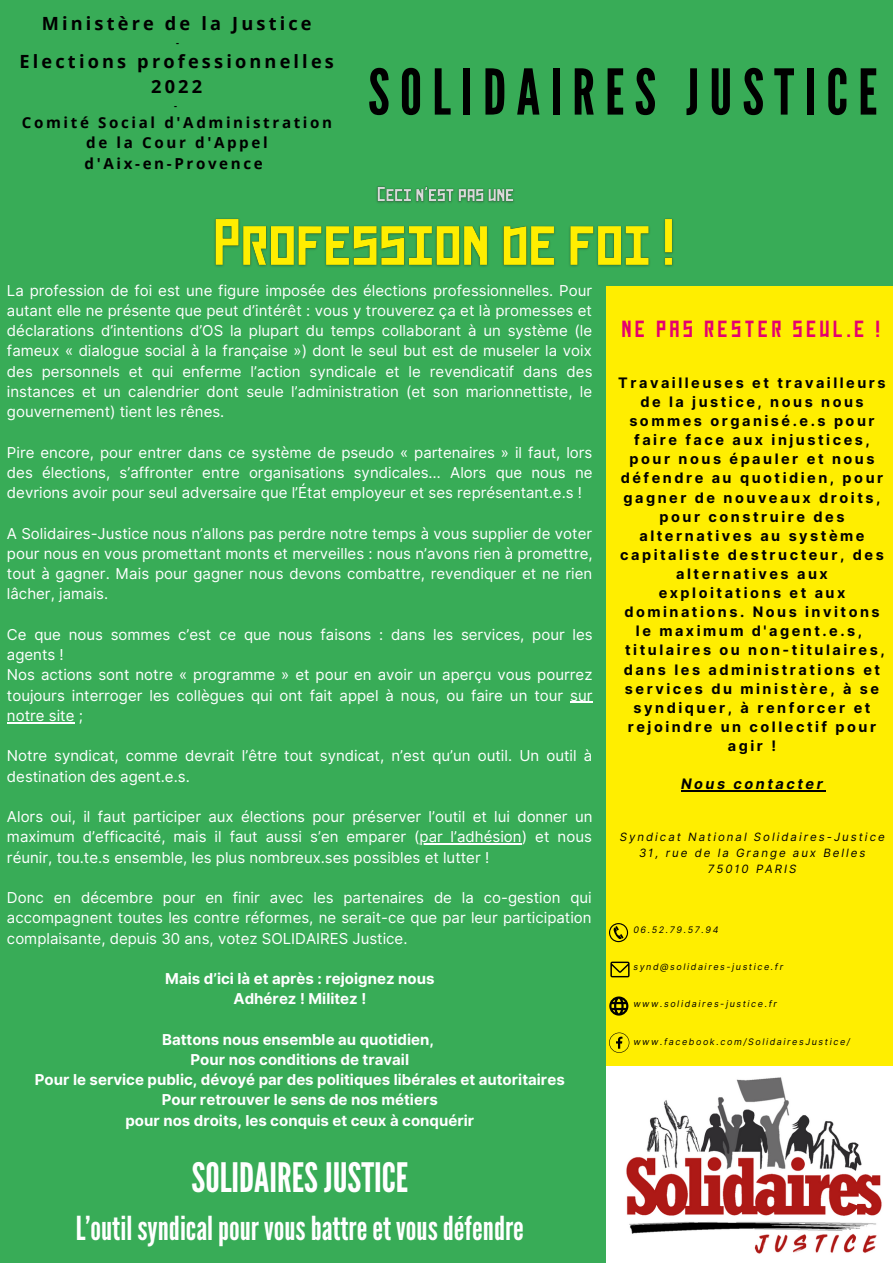
<style>
.page{position:relative;width:893px;height:1264px;background:#fff}
.page>*{position:absolute;margin:0;border:0;box-sizing:border-box;transform-origin:0 0}
.t1{font:63px "League Gothic";letter-spacing:.16em;color:#000}
.t2{font:40.5px "League Gothic";color:#fff}
.t3{font:33px "League Gothic";color:#fff}
.t4{font:20.4px "Istruktura";letter-spacing:.175em;color:#e5006f}
.t5{font:700 18.15px/25.2px "Open Sans";letter-spacing:.175em;color:#000;text-align:center}
.t6{font:700 15.15px/20.7px "Open Sans";letter-spacing:.175em;color:#000;text-align:center}
.t7{font:15px/20.2px "Inter";color:#fff;text-align:justify}
.t8{font:700 15px/20.2px "Inter";color:#fff;text-align:center}
.t9{font:700 14.4px/19px "Inter";letter-spacing:.175em;color:#000;text-align:center}
.t10{font:italic 700 14.4px "Inter";letter-spacing:.175em;color:#000}
.t11{font:italic 11.4px/15.8px "Inter";letter-spacing:.175em;color:#000;text-align:center}
.t12{font:700 9.15px "Open Sans";color:#000}
.t13{font:italic 9px "Inter";letter-spacing:.175em;color:#000}
</style>
<div class="page">
<div style="left:0;top:0;width:892px;height:1262px;background:#38ac57"></div>
<div style="left:606px;top:286px;width:286px;height:784px;background:#fe0"></div>
<hr style="left:681px;top:790px;width:144px;height:1px;background:#000">
<img style="left:606px;top:1066px;width:286px;height:196px">
<hr style="left:570px;top:701px;width:22px;height:2px;background:#fff">
<hr style="left:7px;top:722px;width:67px;height:1px;background:#fff">
<hr style="left:419px;top:843px;width:102px;height:1px;background:#fff">
<svg style="left:609px;top:923px;width:19px;height:19px"></svg>
<svg style="left:610px;top:961px;width:19px;height:16px"></svg>
<svg style="left:609px;top:996px;width:19px;height:19px"></svg>
<svg style="left:609px;top:1032px;width:20px;height:20px"></svg>
<img style="left:214px;top:186px;width:459px;height:81px">
<p class="t5" style="left:42px;top:11px;width:271px">Ministère de la Justice</p>
<p class="t12" style="left:176px;top:36px;width:4px">-</p>
<p class="t5" style="left:19px;top:48px;width:316px">Elections professionnelles<br>2022</p>
<p class="t12" style="left:174px;top:99px;width:4px">-</p>
<p class="t6" style="left:22px;top:111px;width:312px">Comité Social d'Administration de la Cour d'Appel d'Aix-en-Provence</p>
<h1 class="t1" style="left:368px;top:56px;width:511px">SOLIDAIRES JUSTICE</h1>
<p class="t7" style="left:7px;top:280px;width:587px">La profession de foi est une figure imposée des élections professionnelles. Pour autant elle ne présente que peut d’intérêt : vous y trouverez ça et là promesses et déclarations d’intentions d’OS la plupart du temps collaborant à un système (le fameux « dialogue social à la française ») dont le seul but est de museler la voix des personnels et qui enferme l’action syndicale et le revendicatif dans des instances et un calendrier dont seule l’administration (et son marionnettiste, le gouvernement) tient les rênes.</p>
<p class="t7" style="left:7px;top:442px;width:587px">Pire encore, pour entrer dans ce système de pseudo « partenaires » il faut, lors des élections, s’affronter entre organisations syndicales… Alors que nous ne devrions avoir pour seul adversaire que l’État employeur et ses représentant.e.s !</p>
<p class="t7" style="left:7px;top:523px;width:587px">A Solidaires-Justice nous n’allons pas perdre notre temps à vous supplier de voter pour nous en vous promettant monts et merveilles : nous n’avons rien à promettre, tout à gagner. Mais pour gagner nous devons combattre, revendiquer et ne rien lâcher, jamais.</p>
<p class="t7" style="left:7px;top:624px;width:587px;text-align:left">Ce que nous sommes c’est ce que nous faisons : dans les services, pour les agents !<br>Nos actions sont notre « programme » et pour en avoir un aperçu vous pourrez toujours interroger les collègues qui ont fait appel à nous, ou faire un tour sur notre site ;</p>
<p class="t7" style="left:7px;top:745px;width:586px">Notre syndicat, comme devrait l’être tout syndicat, n’est qu’un outil. Un outil à destination des agent.e.s.</p>
<p class="t7" style="left:7px;top:806px;width:587px">Alors oui, il faut participer aux élections pour préserver l’outil et lui donner un maximum d’efficacité, mais il faut aussi s’en emparer (par l’adhésion) et nous réunir, tou.te.s ensemble, les plus nombreux.ses possibles et lutter !</p>
<p class="t7" style="left:7px;top:887px;width:586px">Donc en décembre pour en finir avec les partenaires de la co-gestion qui accompagnent toutes les contre réformes, ne serait-ce que par leur participation complaisante, depuis 30 ans, votez SOLIDAIRES Justice.</p>
<p class="t8" style="left:165px;top:968px;width:270px">Mais d’ici là et après : rejoignez nous<br>Adhérez ! Militez !</p>
<p class="t8" style="left:35px;top:1029px;width:531px">Battons nous ensemble au quotidien,<br>Pour nos conditions de travail<br>Pour le service public, dévoyé par des politiques libérales et autoritaires Pour retrouver le sens de nos métiers<br>pour nos droits, les conquis et ceux à conquérir</p>
<h2 class="t2" style="left:191px;top:1154px;width:218px">SOLIDAIRESJUSTICE</h2>
<h3 class="t3" style="left:76px;top:1209px;width:449px">L’outilsyndicalpour vousbattreet vousdéfendre</h3>
<h3 class="t4" style="left:622px;top:321px;width:260px">NE PAS RESTER SEUL.E !</h3>
<p class="t9" style="left:618px;top:373px;width:269px">Travailleuses et travailleurs de la justice, nous nous sommes organisé.e.s pour faire face aux injustices, pour nous épauler et nous défendre au quotidien, pour gagner de nouveaux droits, pour construire des alternatives au système capitaliste destructeur, des alternatives aux exploitations et aux dominations. Nous invitons le maximum d'agent.e.s, titulaires ou non-titulaires, dans les administrations et services du ministère, à se syndiquer, à renforcer et rejoindre un collectif pour agir !</p>
<p class="t10" style="left:681px;top:775px;width:143px">Nous contacter</p>
<p class="t11" style="left:619px;top:829px;width:266px">Syndicat National Solidaires-Justice<br>31, rue de la Grange aux Belles<br>75010 PARIS</p>
<p class="t13" style="left:633px;top:924px;width:87px">06.52.79.57.94</p>
<p class="t13" style="left:633px;top:961px;width:151px">synd@solidaires-justice.fr</p>
<p class="t13" style="left:633px;top:998px;width:145px">www.solidaires-justice.fr</p>
<p class="t13" style="left:633px;top:1035px;width:218px">www.facebook.com/SolidairesJustice/</p>
</div>
